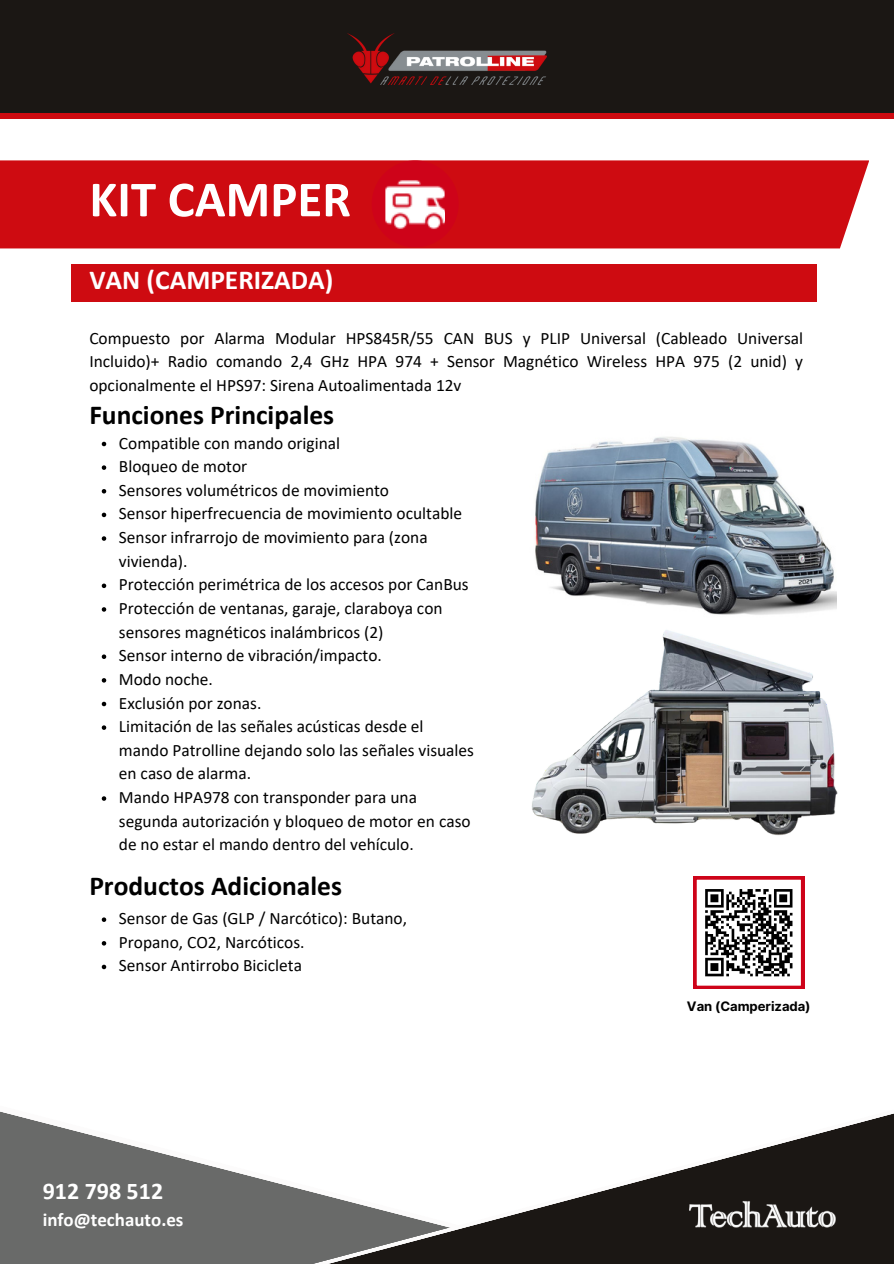
<style>
.page{position:relative;width:894px;height:1264px;background:#fff}
.page>*{position:absolute;margin:0;border:0;box-sizing:border-box;transform-origin:0 0}
.t1{font:700 51px "Calibri";color:#fff}
.t2{font:700 27.45px "Calibri";color:#000}
.t3{font:700 27.45px "Calibri";color:#fff}
.t4{font:700 24px "Calibri";color:#fff}
.t5{font:700 18.9px "Calibri";color:#fff}
.t6{font:17.4px/23.7px "Calibri";color:#000}
.t7{font:700 13.05px "Inter";letter-spacing:-.005em;color:#000}
</style>
<div class="page">
<div style="left:0;top:0;width:893px;height:118px;background:#1b1714"></div>
<img style="left:348px;top:34px;width:198px;height:51px">
<svg style="left:0;top:1111px;width:231px;height:152px;fill:#696a69"></svg>
<svg style="left:231px;top:1171px;width:16px;height:92px"></svg>
<svg style="left:247px;top:1114px;width:646px;height:149px"></svg>
<img style="left:682px;top:1196px;width:159px;height:36px">
<div style="left:0;top:113px;width:893px;height:5px;background:#ce0b11"></div>
<div style="left:71px;top:264px;width:745px;height:37px;background:#ce0b11"></div>
<div style="left:0;top:160px;width:869px;height:88px;background:#ce0b11"></div>
<div style="left:371px;top:160px;width:87px;height:87px;background:#ce0319;border-radius:50%"></div>
<img style="left:385px;top:180px;width:60px;height:49px">
<img style="left:535px;top:437px;width:301px;height:178px">
<img style="left:532px;top:630px;width:306px;height:206px">
<svg style="left:102px;top:442px;width:4px;height:4px"></svg>
<svg style="left:102px;top:465px;width:4px;height:5px"></svg>
<svg style="left:102px;top:489px;width:4px;height:4px"></svg>
<svg style="left:102px;top:512px;width:4px;height:5px"></svg>
<svg style="left:102px;top:536px;width:4px;height:5px"></svg>
<svg style="left:102px;top:583px;width:4px;height:5px"></svg>
<svg style="left:102px;top:607px;width:4px;height:4px"></svg>
<svg style="left:102px;top:654px;width:4px;height:5px"></svg>
<svg style="left:102px;top:678px;width:4px;height:4px"></svg>
<svg style="left:102px;top:701px;width:4px;height:5px"></svg>
<svg style="left:102px;top:725px;width:4px;height:5px"></svg>
<svg style="left:102px;top:796px;width:4px;height:4px"></svg>
<svg style="left:102px;top:917px;width:4px;height:4px"></svg>
<svg style="left:102px;top:941px;width:4px;height:4px"></svg>
<svg style="left:102px;top:964px;width:4px;height:5px"></svg>
<svg style="left:693px;top:876px;width:111px;height:112px"></svg>
<h2 class="t1" style="left:89px;top:178px;width:263px">KIT CAMPER</h2>
<p class="t3" style="left:89px;top:268px;width:245px">VAN (CAMPERIZADA)</p>
<p class="t6" style="left:89px;top:327px;width:715px;text-align:justify">Compuesto por Alarma Modular HPS845R/55 CAN BUS y PLIP Universal (Cableado Universal Incluido)+ Radio comando 2,4 GHz HPA 974 + Sensor Magnético Wireless HPA 975 (2 unid) y opcionalmente el HPS97: Sirena Autoalimentada 12v</p>
<p class="t2" style="left:89px;top:403px;width:246px">Funciones Principales</p>
<p class="t6" style="left:119px;top:432px;width:223px">Compatible con mando original</p>
<p class="t6" style="left:119px;top:456px;width:130px">Bloqueo de motor</p>
<p class="t6" style="left:119px;top:479px;width:271px">Sensores volumétricos de movimiento</p>
<p class="t6" style="left:119px;top:503px;width:344px">Sensor hiperfrecuencia de movimiento ocultable</p>
<p class="t6" style="left:119px;top:527px;width:310px">Sensor infrarrojo de movimiento para (zona vivienda).</p>
<p class="t6" style="left:119px;top:574px;width:351px">Protección perimétrica de los accesos por CanBus</p>
<p class="t6" style="left:119px;top:597px;width:325px">Protección de ventanas, garaje, claraboya con sensores magnéticos inalámbricos (2)</p>
<h3 class="t6" style="left:119px;top:645px;width:264px">Sensor interno de vibración/impacto.</h3>
<p class="t6" style="left:119px;top:668px;width:95px">Modo noche.</p>
<p class="t6" style="left:119px;top:692px;width:144px">Exclusión por zonas.</p>
<p class="t6" style="left:119px;top:716px;width:356px">Limitación de las señales acústicas desde el mando Patrolline dejando solo las señales visuales en caso de alarma.</p>
<p class="t6" style="left:119px;top:786px;width:353px">Mando HPA978 con transponder para una segunda autorización y bloqueo de motor en caso de no estar el mando dentro del vehículo.</p>
<p class="t2" style="left:89px;top:874px;width:254px">Productos Adicionales</p>
<p class="t6" style="left:119px;top:908px;width:289px">Sensor de Gas (GLP / Narcótico): Butano,</p>
<p class="t6" style="left:119px;top:931px;width:187px">Propano, CO2, Narcóticos.</p>
<p class="t6" style="left:119px;top:955px;width:185px">Sensor Antirrobo Bicicleta</p>
<p class="t4" style="left:43px;top:1181px;width:122px">912 798 512</p>
<p class="t5" style="left:43px;top:1211px;width:142px">info@techauto.es</p>
<p class="t7" style="left:686px;top:998px;width:125px">Van (Camperizada)</p>
</div>
